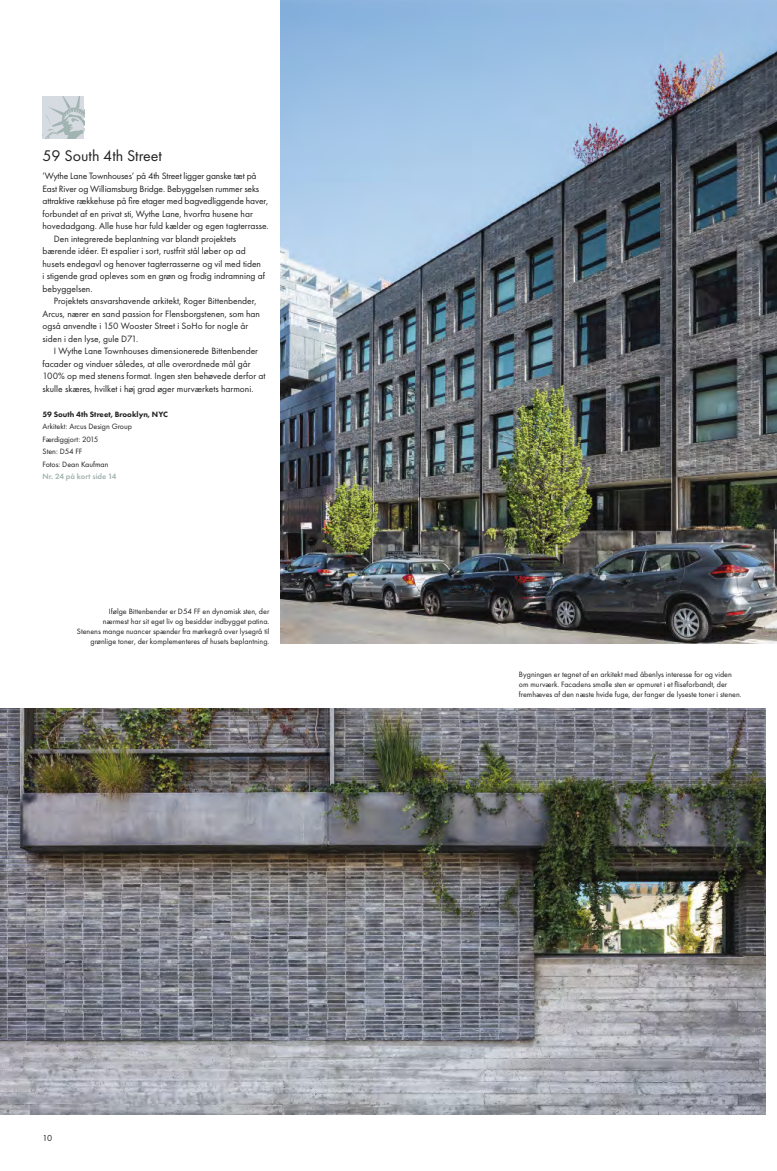
<style>
.page{position:relative;width:777px;height:1171px;background:#fff}
.page>*{position:absolute;margin:0;border:0;box-sizing:border-box;transform-origin:0 0}
.RUBRIK_2{font:16px "Futura PT";color:#222221}
.BRØD_INDRYK{font:9.5px/12.5px "Futura PT";color:#222221}
.BRØD{font:9.5px/12.5px "Futura PT";letter-spacing:-.015em;color:#222221}
.t1{font:9px "Futura PT";color:#222221}
.BILLED{font:8px/10px "Futura PT";color:#222221}
.INFOBOX{font:8px "Futura PT";color:#222221}
.INFOBOX_RUBRIK{font:800 8px "Futura PT";color:#222221}
.INFOBOX-2{font:600 8px "Futura PT";color:#a2b4b1}
</style>
<div class="page">
<img style="left:281px;top:0;width:496px;height:643px">
<svg style="left:43px;top:96px;width:42px;height:43px;background:#c6d0d3"></svg>
<img style="left:0;top:709px;width:765px;height:405px">
<p class="RUBRIK_2" style="left:43px;top:146px;width:121px">59 South 4th Street</p>
<p class="BRØD" style="left:43px;top:170px;width:228px">’Wythe Lane Townhouses’ på 4th Street ligger ganske tæt på East River og Williamsburg Bridge. Bebyggelsen rummer seks attraktive rækkehuse på fire etager med bagvedliggende haver, forbundet af en privat sti, Wythe Lane, hvorfra husene har hovedadgang. Alle huse har fuld kælder og egen tagterrasse.</p>
<p class="BRØD_INDRYK" style="left:43px;top:232px;width:224px;text-indent:11px">Den integrerede beplantning var blandt projektets bærende idéer. Et espalier i sort, rustfrit stål løber op ad husets endegavl og henover tagterrasserne og vil med tiden i stigende grad opleves som en grøn og frodig indramning af bebyggelsen.</p>
<p class="BRØD_INDRYK" style="left:43px;top:295px;width:219px;text-indent:11px">Projektets ansvarshavende arkitekt, Roger Bittenbender, Arcus, nærer en sand passion for Flensborgstenen, som han også anvendte i 150 Wooster Street i SoHo for nogle år siden i den lyse, gule D71.</p>
<p class="BRØD_INDRYK" style="left:43px;top:345px;width:224px;text-indent:11px">I Wythe Lane Townhouses dimensionerede Bittenbender facader og vinduer således, at alle overordnede mål går 100% op med stenens format. Ingen sten behøvede derfor at skulle skæres, hvilket i høj grad øger murværkets harmoni.</p>
<p class="INFOBOX_RUBRIK" style="left:43px;top:409px;width:127px">59 South 4th Street, Brooklyn, NYC</p>
<p class="INFOBOX" style="left:43px;top:422px;width:91px">Arkitekt: Arcus Design Group</p>
<p class="INFOBOX" style="left:43px;top:434px;width:57px">Færdiggjort: 2015</p>
<p class="INFOBOX" style="left:43px;top:447px;width:41px">Sten: D54 FF</p>
<p class="INFOBOX" style="left:43px;top:459px;width:67px">Fotos: Dean Kaufman</p>
<p class="INFOBOX-2" style="left:43px;top:472px;width:75px">Nr. 24 på kort side 14</p>
<p class="BILLED" style="left:77px;top:606px;width:194px;text-align:right">Ifølge Bittenbender er D54 FF en dynamisk sten, der<br>nærmest har sit eget liv og besidder indbygget patina.<br>Stenens mange nuancer spænder fra mørkegrå over lysegrå til grønlige toner, der komplementeres af husets beplantning.</p>
<p class="t1" style="left:43px;top:1132px;width:11px">10</p>
<p class="BILLED" style="left:519px;top:670px;width:224px">Bygningen er tegnet af en arkitekt med åbenlys interesse for og viden om murværk. Facadens smalle sten er opmuret i et fliseforbandt, der fremhæves af den næste hvide fuge, der fanger de lyseste toner i stenen.</p>
</div>
